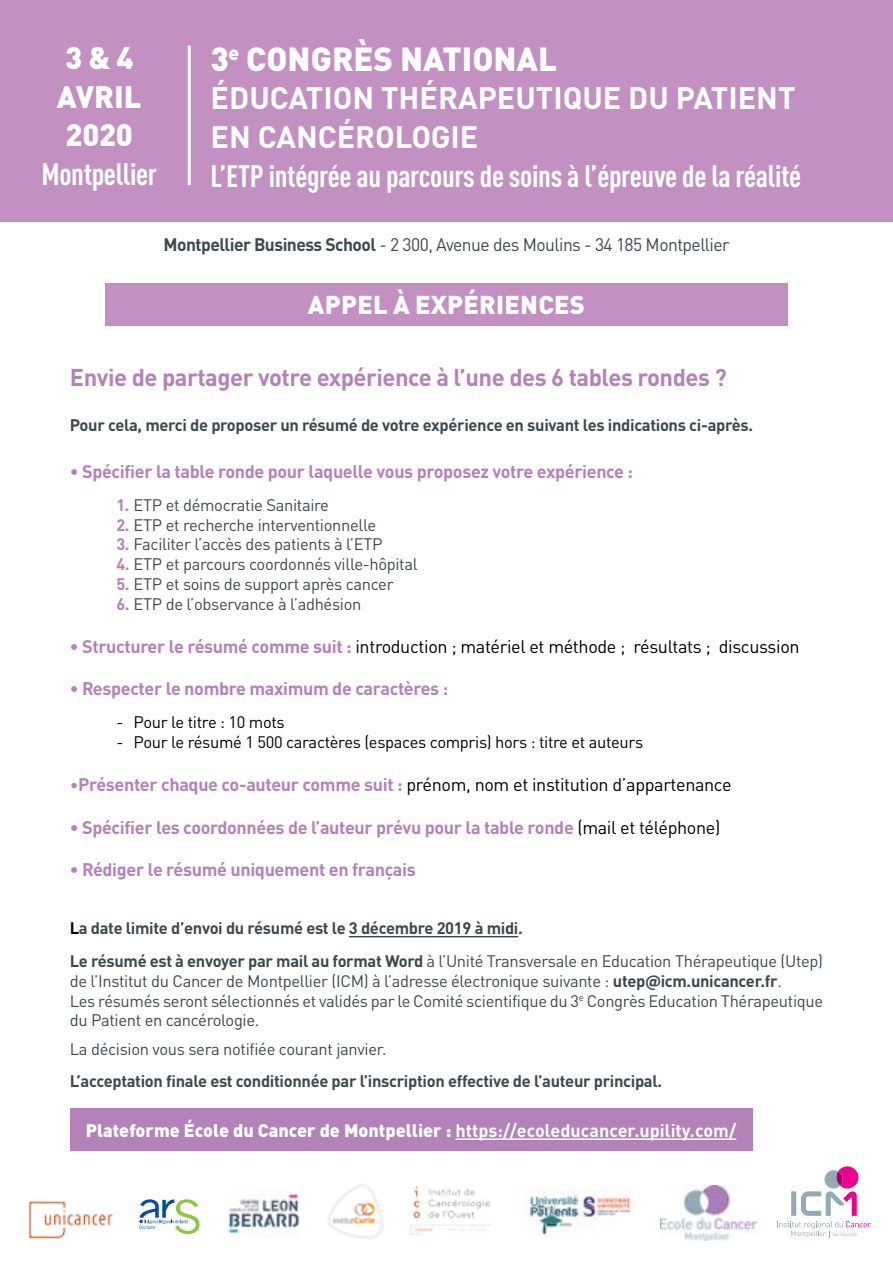
<style>
.page{position:relative;width:893px;height:1263px;background:#fff}
.page>*{position:absolute;margin:0;border:0;box-sizing:border-box;transform-origin:0 0}
.t1{font:900 33px "DINOT";color:#fff}
.t2{font:700 condensed 30.6px "DINOT";letter-spacing:-.01em;color:#fff}
.t3{font:700 30.6px/38.7px "DINOT";color:#fff}
.t4{font:900 30.6px/38.7px "DINOT";letter-spacing:-.01em;color:#fff}
.t5{font:900 25.5px "DINOT";letter-spacing:.01em;color:#fff}
.t6{font:700 24px "DINOT";letter-spacing:-.02em;color:#b382b9}
.t7{font:700 18px "DINOT";letter-spacing:-.02em;color:#b382b9}
.t8{font:18px "DINOT";letter-spacing:-.02em;color:#000}
.t9{font:900 18px "DINOT";color:#fff}
.t10{font:18px "DINOT";letter-spacing:-.03em;color:#3e484f}
.t11{font:16.5px/19.8px "DINOT";letter-spacing:-.02em;color:#3e484f}
.t12{font:700 16.5px/32.5px "DINOT";letter-spacing:-.02em;color:#3e484f}
.t13{font:16.5px "DINOT";letter-spacing:-.02em;color:#000}
.s1{font-weight:700}
.s2{font-weight:700;color:#b382b9}
.s3{font-size:16.5px;color:#b382b9}
.s4{font-weight:400;color:#000}
.s5{color:#000}
.s6{font-weight:400}
</style>
<div class="page">
<div style="left:105px;top:283px;width:683px;height:43px;background:#c290c1"></div>
<div style="left:0;top:0;width:893px;height:221px;background:#c290c1"></div>
<hr style="left:188px;top:45px;width:3px;height:140px;background:#fff">
<hr style="left:349px;top:936px;width:169px;height:1px;background:#3e484f">
<svg style="left:777px;top:1166px;width:94px;height:72px"></svg>
<img style="left:411px;top:1186px;width:79px;height:49px">
<img style="left:328px;top:1184px;width:55px;height:54px">
<img style="left:28px;top:1200px;width:86px;height:39px">
<svg style="left:139px;top:1199px;width:61px;height:35px"></svg>
<img style="left:227px;top:1192px;width:73px;height:43px">
<img style="left:661px;top:1185px;width:95px;height:55px">
<img style="left:524px;top:1190px;width:111px;height:48px">
<div style="left:70px;top:1108px;width:682px;height:43px;background:#b382b9"></div>
<hr style="left:455px;top:1138px;width:281px;height:2px;background:#fff">
<h2 class="t4" style="left:57px;top:37px;width:86px">3 &amp; 4<br>Avril<br>2020</h2>
<h2 class="t2" style="left:41px;top:156px;width:117px">Montpellier</h2>
<h1 class="t1" style="left:210px;top:37px;width:348px">3<sup>e</sup> Congrès National</h1>
<h2 class="t3" style="left:211px;top:78px;width:586px">éducation Thérapeutique du Patient en cancérologie</h2>
<h2 class="t2" style="left:210px;top:157px;width:592px">L’ETP intégrée au parcours de soins à l’épreuve de la réalité</h2>
<p class="t10" style="left:163px;top:233px;width:568px"><span class="s1">Montpellier Business School</span> - 2 300, Avenue des Moulins - 34 185 Montpellier</p>
<h3 class="t5" style="left:308px;top:288px;width:279px">appel à expériences</h3>
<h3 class="t6" style="left:70px;top:361px;width:659px">Envie de partager votre expérience à l’une des 6 tables rondes ?</h3>
<p class="t12" style="left:70px;top:408px;width:685px">Pour cela, merci de proposer un résumé de votre expérience en suivant les indications ci-après.</p>
<p class="t7" style="left:70px;top:460px;width:565px">• Spécifier la table ronde pour laquelle vous proposez votre expérience :</p>
<p class="t11" style="left:117px;top:495px;width:214px"><span class="s2">1.</span> ETP et démocratie Sanitaire</p>
<p class="t11" style="left:117px;top:514px;width:261px"><span class="s2">2.</span> ETP et recherche interventionnelle</p>
<p class="t11" style="left:117px;top:534px;width:267px"><span class="s2">3.</span> Faciliter l’accès des patients à l’ETP</p>
<p class="t11" style="left:117px;top:554px;width:303px"><span class="s2">4.</span> ETP et parcours coordonnés ville-hôpital</p>
<p class="t11" style="left:117px;top:574px;width:279px"><span class="s2">5.</span> ETP et soins de support après cancer</p>
<p class="t11" style="left:117px;top:594px;width:246px"><span class="s2">6.</span> ETP de l’observance à l’adhésion</p>
<p class="t8" style="left:70px;top:635px;width:731px"><span class="s2">• Structurer le résumé comme suit :</span> introduction ; matériel et méthode ; résultats ; discussion</p>
<p class="t7" style="left:70px;top:677px;width:380px">• Respecter le nombre maximum de caractères :</p>
<p class="t13" style="left:117px;top:712px;width:170px">- Pour le titre : 10 mots</p>
<p class="t13" style="left:117px;top:731px;width:528px">- Pour le résumé 1 500 caractères (espaces compris) hors : titre et auteurs</p>
<p class="t8" style="left:70px;top:773px;width:663px"><span class="s3">•</span><span class="s2">Présenter chaque co-auteur comme suit :</span> prénom, nom et institution d’appartenance</p>
<p class="t7" style="left:70px;top:815px;width:652px">• Spécifier les coordonnées de l’auteur prévu pour la table ronde <span class="s4">(mail et téléphone)</span></p>
<p class="t7" style="left:70px;top:858px;width:347px">• Rédiger le résumé uniquement en français</p>
<p class="t12" style="left:70px;top:912px;width:755px"><span class="s5">L</span>a date limite d’envoi du résumé est le 3 décembre 2019 à midi.<br>Le résumé est à envoyer par mail au format Word <span class="s6">à l’Unité Transversale en Education Thérapeutique (Utep)</span></p>
<p class="t11" style="left:70px;top:971px;width:755px">de l’Institut du Cancer de Montpellier (ICM) à l’adresse électronique suivante : <span class="s1">utep@icm.unicancer.fr</span>.<br>Les résumés seront sélectionnés et validés par le Comité scientifique du 3<sup>e</sup> Congrès Education Thérapeutique du Patient en cancérologie.</p>
<p class="t11" style="left:70px;top:1038px;width:318px">La décision vous sera notifiée courant janvier.</p>
<p class="t12" style="left:70px;top:1064px;width:594px">L’acceptation finale est conditionnée par l’inscription effective de l’auteur principal.</p>
<p class="t9" style="left:86px;top:1118px;width:652px">Plateforme école du Cancer de Montpellier : <span class="s1">https://ecoleducancer.upility.com/</span></p>
</div>
